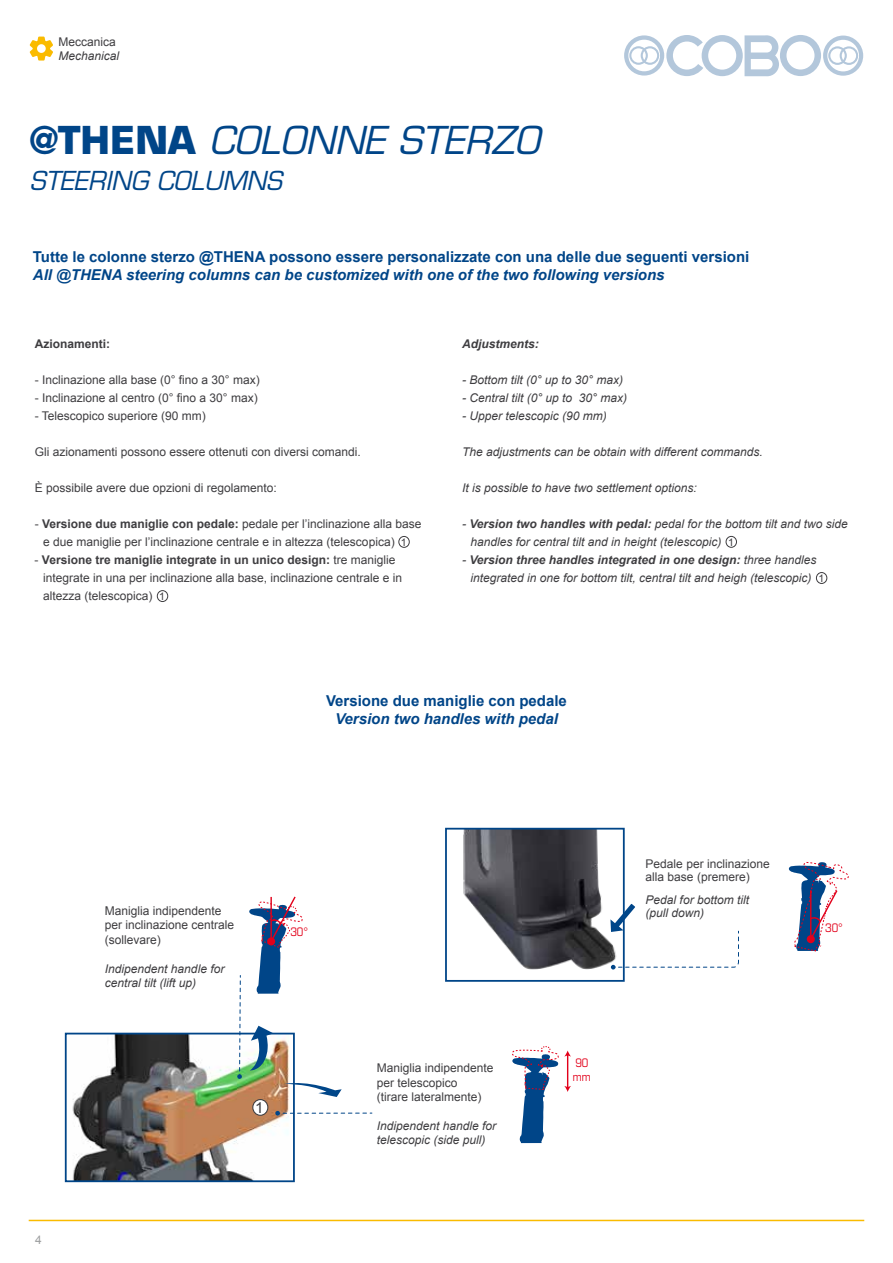
<style>
.page{position:relative;width:893px;height:1263px;background:#fff}
.page>*{position:absolute;margin:0;border:0;box-sizing:border-box;transform-origin:0 0}
.t1{font:italic 37.5px "Eurostile LT Std";color:#004588}
.t2{font:italic 25.5px "Eurostile LT Std";color:#004588}
.t3{font:15.15px "Arial";color:#3e3d40}
.t4{font:700 15px "Arial";color:#004588}
.t5{font:italic 700 15px "Arial";color:#004588}
.t6{font:12.15px/14.4px "Arial";color:#3e3d40}
.t7{font:12px/18px "Arial";color:#3e3d40}
.t8{font:italic 12px/14.4px "Arial";color:#3e3d40}
.t9{font:italic 700 12px "Arial";color:#3e3d40}
.t10{font:700 12px "Arial";color:#3e3d40}
.t11{font:12px "Arial";color:#9c9e9f}
.t12{font:condensed 11.7px/14.1px "Eurostile LT Std";color:#e2001a}
.t13{font:10.5px "Arial";color:#3e3d40}
.s1{font-weight:700;font-style:normal}
.s2{font-weight:700}
</style>
<div class="page">
<svg style="left:512px;top:1046px;width:59px;height:97px"></svg>
<img style="left:463px;top:831px;width:152px;height:139px">
<div style="left:445px;top:828px;width:180px;height:154px;border:2px solid #004588"></div>
<svg style="left:788px;top:862px;width:61px;height:90px"></svg>
<svg style="left:610px;top:904px;width:129px;height:65px"></svg>
<img style="left:72px;top:1036px;width:218px;height:143px">
<div style="left:65px;top:1033px;width:230px;height:149px;border:2px solid #004588"></div>
<svg style="left:249px;top:896px;width:54px;height:98px"></svg>
<svg style="left:237px;top:975px;width:5px;height:104px"></svg>
<svg style="left:284px;top:1080px;width:58px;height:17px"></svg>
<div style="left:253px;top:1099px;width:15px;height:16px;background:#fff;border-radius:50%"></div>
<div style="left:252px;top:1099px;width:16px;height:17px;border:1px solid #3e3d40;border-radius:50%"></div>
<svg style="left:250px;top:1026px;width:23px;height:44px"></svg>
<div style="left:398px;top:536px;width:12px;height:12px;border:1px solid #3e3d40;border-radius:50%"></div>
<div style="left:157px;top:590px;width:11px;height:12px;border:1px solid #3e3d40;border-radius:50%"></div>
<div style="left:816px;top:572px;width:11px;height:12px;border:1px solid #3e3d40;border-radius:50%"></div>
<div style="left:726px;top:536px;width:11px;height:12px;border:1px solid #3e3d40;border-radius:50%"></div>
<svg style="left:275px;top:1110px;width:97px;height:6px"></svg>
<hr style="left:29px;top:1220px;width:835px;height:1px;background:#fabb00">
<svg style="left:624px;top:35px;width:239px;height:41px"></svg>
<svg style="left:30px;top:37px;width:23px;height:24px"></svg>
<p class="t7" style="left:58px;top:33px;width:59px">Meccanica</p>
<p class="t8" style="left:58px;top:49px;width:62px">Mechanical</p>
<h1 class="t1" style="left:30px;top:118px;width:511px"><span class="s1">@THENA</span> COLONNE STERZO</h1>
<h2 class="t2" style="left:30px;top:166px;width:254px">STEERING COLUMNS</h2>
<p class="t4" style="left:33px;top:247px;width:718px">Tutte le colonne sterzo @THENA possono essere personalizzate con una delle due seguenti versioni</p>
<p class="t5" style="left:33px;top:265px;width:633px">All @THENA steering columns can be customized with one of the two following versions</p>
<p class="t10" style="left:35px;top:336px;width:77px">Azionamenti:</p>
<p class="t7" style="left:35px;top:371px;width:227px">- Inclinazione alla base (0° fino a 30° max)</p>
<p class="t7" style="left:35px;top:389px;width:225px">- Inclinazione al centro (0° fino a 30° max)</p>
<p class="t7" style="left:35px;top:407px;width:173px">- Telescopico superiore (90 mm)</p>
<p class="t7" style="left:35px;top:443px;width:328px">Gli azionamenti possono essere ottenuti con diversi comandi.</p>
<p class="t7" style="left:35px;top:479px;width:244px">È possibile avere due opzioni di regolamento:</p>
<p class="t7" style="left:43px;top:515px;width:380px;text-indent:-8px">- <span class="s2">Versione due maniglie con pedale:</span> pedale per l’inclinazione alla base e due maniglie per l’inclinazione centrale e in altezza (telescopica)</p>
<p class="t7" style="left:43px;top:551px;width:360px;text-indent:-8px">- <span class="s2">Versione tre maniglie integrate in un unico design:</span> tre maniglie integrate in una per inclinazione alla base, inclinazione centrale e in altezza (telescopica)</p>
<p class="t13" style="left:401px;top:535px;width:7px">1</p>
<p class="t13" style="left:159px;top:590px;width:7px">1</p>
<p class="t9" style="left:462px;top:336px;width:78px">Adjustments:</p>
<p class="t8" style="left:462px;top:373px;width:162px">- Bottom tilt (0° up to 30° max)</p>
<p class="t8" style="left:462px;top:391px;width:166px">- Central tilt (0° up to 30° max)</p>
<p class="t8" style="left:462px;top:409px;width:146px">- Upper telescopic (90 mm)</p>
<p class="t8" style="left:462px;top:445px;width:302px">The adjustments can be obtain with different commands.</p>
<p class="t8" style="left:462px;top:481px;width:236px">It is possible to have two settlement options:</p>
<p class="t8" style="left:471px;top:515px;width:379px;line-height:18px;text-indent:-9px">- <span class="s2">Version two handles with pedal:</span> pedal for the bottom tilt and two side handles for central tilt and in height (telescopic)</p>
<p class="t8" style="left:462px;top:551px;width:356px;line-height:18px;text-align:center">- <span class="s2">Version three handles integrated in one design:</span> three handles integrated in one for bottom tilt, central tilt and heigh (telescopic)</p>
<p class="t13" style="left:728px;top:535px;width:7px">1</p>
<p class="t13" style="left:818px;top:571px;width:7px">1</p>
<p class="t11" style="left:35px;top:1232px;width:8px">4</p>
<p class="t4" style="left:326px;top:691px;width:242px">Versione due maniglie con pedale</p>
<p class="t5" style="left:335px;top:709px;width:224px">Version two handles with pedal</p>
<p class="t6" style="left:105px;top:904px;width:131px">Maniglia indipendente per inclinazione centrale (sollevare)</p>
<p class="t8" style="left:105px;top:961px;width:121px">Indipendent handle for central tilt (lift up)</p>
<p class="t12" style="left:290px;top:925px;width:19px">30°</p>
<p class="t3" style="left:255px;top:1097px;width:10px">1</p>
<p class="t7" style="left:377px;top:1061px;width:118px;line-height:14.4px">Maniglia indipendente per telescopico<br>(tirare lateralmente)</p>
<p class="t8" style="left:377px;top:1119px;width:121px">Indipendent handle for telescopic (side pull)</p>
<p class="t12" style="left:573px;top:1056px;width:19px">90 mm</p>
<p class="t7" style="left:646px;top:857px;width:126px;line-height:13.5px">Pedale per inclinazione alla base (premere)</p>
<p class="t8" style="left:646px;top:893px;width:105px;line-height:13.5px">Pedal for bottom tilt (pull down)</p>
<p class="t12" style="left:825px;top:920px;width:19px">30°</p>
</div>
